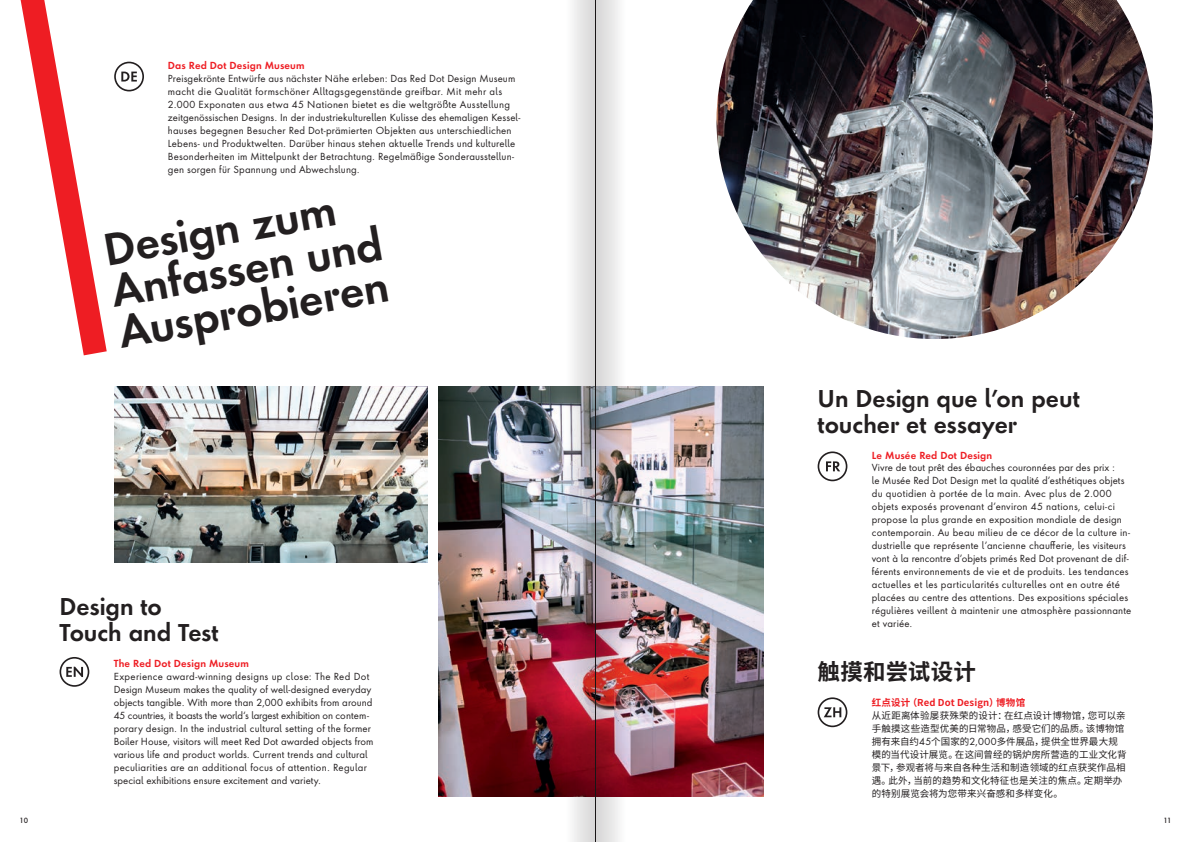
<style>
.page{position:relative;width:1191px;height:842px;background:#fff}
.page>*{position:absolute;margin:0;border:0;box-sizing:border-box;transform-origin:0 0}
.t1{font:600 42px/42px "Futura ND Alt";color:#231f20}
.t2{font:600 22.5px/26px "Futura ND Alt";color:#231f20}
.t3{font:700 22.5px "Source Han Sans CN";letter-spacing:.01em;color:#231f20}
.t4{font:9.5px/13px "Futura ND Alt";letter-spacing:.015em;color:#231f20}
.t5{font:9.5px/13px "Source Han Sans CN";letter-spacing:.015em;color:#231f20}
.t6{font:600 9.5px "Futura ND Alt";letter-spacing:.015em;color:#ee1d23}
.t7{font:700 9.5px "Source Han Sans CN";letter-spacing:.015em;color:#ee1d23}
.t8{font:500 7px "Futura ND Alt";color:#231f20}
.s1{font-family:"Futura ND Alt"}
</style>
<div class="page">
<img style="left:439px;top:386px;width:324px;height:411px">
<svg style="left:122px;top:62px;width:22px;height:29px"></svg>
<svg style="left:60px;top:657px;width:29px;height:30px"></svg>
<svg style="left:817px;top:451px;width:30px;height:30px"></svg>
<svg style="left:817px;top:697px;width:30px;height:30px"></svg>
<img style="left:114px;top:386px;width:313px;height:177px">
<img style="left:716px;top:0;width:437px;height:339px">
<svg style="left:20px;top:0;width:102px;height:356px"></svg>
<img style="left:595px;top:0;width:38px;height:842px">
<img style="left:558px;top:0;width:37px;height:842px">
<p class="t6" style="left:168px;top:59px;width:138px">Das Red Dot Design Museum</p>
<p class="t4" style="left:168px;top:71px;width:354px">Preisgekrönte Entwürfe aus nächster Nähe erleben: Das Red Dot Design Museum macht die Qualität formschöner Alltagsgegenstände greifbar. Mit mehr als 2.000 Exponaten aus etwa 45 Nationen bietet es die weltgrößte Ausstellung zeitgenössischen Designs. In der industriekulturellen Kulisse des ehemaligen Kessel&shy;hauses begegnen Besucher Red Dot-prämierten Objekten aus unterschiedlichen Lebens- und Produktwelten. Darüber hinaus stehen aktuelle Trends und kulturelle Besonderheiten im Mittelpunkt der Betrachtung. Regelmäßige Sonderausstellun&shy;gen sorgen für Spannung und Abwechslung.</p>
<h1 class="t1" style="left:100px;top:229px;width:276px;rotate:-10deg">Design zum<br>Anfassen und<br>Ausprobieren</h1>
<h2 class="t2" style="left:60px;top:593px;width:161px">Design to<br>Touch and Test</h2>
<p class="t6" style="left:114px;top:657px;width:137px">The Red Dot Design Museum</p>
<p class="t4" style="left:114px;top:669px;width:261px">Experience award-winning designs up close: The Red Dot Design Museum makes the quality of well-designed everyday objects tangible. With more than 2,000 exhibits from around 45 countries, it boasts the world‘s largest exhibition on contem&shy;porary design. In the industrial cultural setting of the former Boiler House, visitors will meet Red Dot awarded objects from various life and product worlds. Current trends and cultural peculiarities are an additional focus of attention. Regular special exhibitions ensure excitement and variety.</p>
<h2 class="t2" style="left:817px;top:385px;width:264px">Un Design que l’on peut toucher et essayer</h2>
<p class="t6" style="left:872px;top:448px;width:122px">Le Musée Red Dot Design</p>
<p class="t4" style="left:872px;top:461px;width:261px">Vivre de tout prêt des ébauches couronnées par des prix :<br>le Musée Red Dot Design met la qualité d’esthétiques objets du quotidien à portée de la main. Avec plus de 2.000 objets exposés provenant d’environ 45 nations, celui-ci propose la plus grande en exposition mondiale de design contemporain. Au beau milieu de ce décor de la culture in&shy;dustrielle que représente l’ancienne chaufferie, les visiteurs vont à la rencontre d’objets primés Red Dot provenant de dif&shy;férents environnements de vie et de produits. Les tendances actuelles et les particularités culturelles ont en outre été placées au centre des attentions. Des expositions spéciales régulières veillent à maintenir une atmosphère passionnante et variée.</p>
<h2 class="t3" style="left:817px;top:659px;width:160px">触摸和尝试设计</h2>
<p class="t7" style="left:871px;top:697px;width:155px">红点设计（Red Dot Design）博物馆</p>
<p class="t5" style="left:871px;top:709px;width:256px">从近距离体验屡获殊荣的设计：在红点设计博物馆，您可以亲手触摸这些造型优美的日常物品，感受它们的品质。该博物馆拥有来自约<span class="s1">45</span>个国家的<span class="s1">2,000</span>多件展品，提供全世界最大规模的当代设计展览。在这间曾经的锅炉房所营造的工业文化背景下，参观者将与来自各种生活和制造领域的红点获奖作品相遇。此外，当前的趋势和文化特征也是关注的焦点。定期举办的特别展览会将为您带来兴奋感和多样变化。</p>
<p class="t8" style="left:20px;top:815px;width:10px">10</p>
<p class="t8" style="left:1163px;top:815px;width:10px">11</p>
</div>
